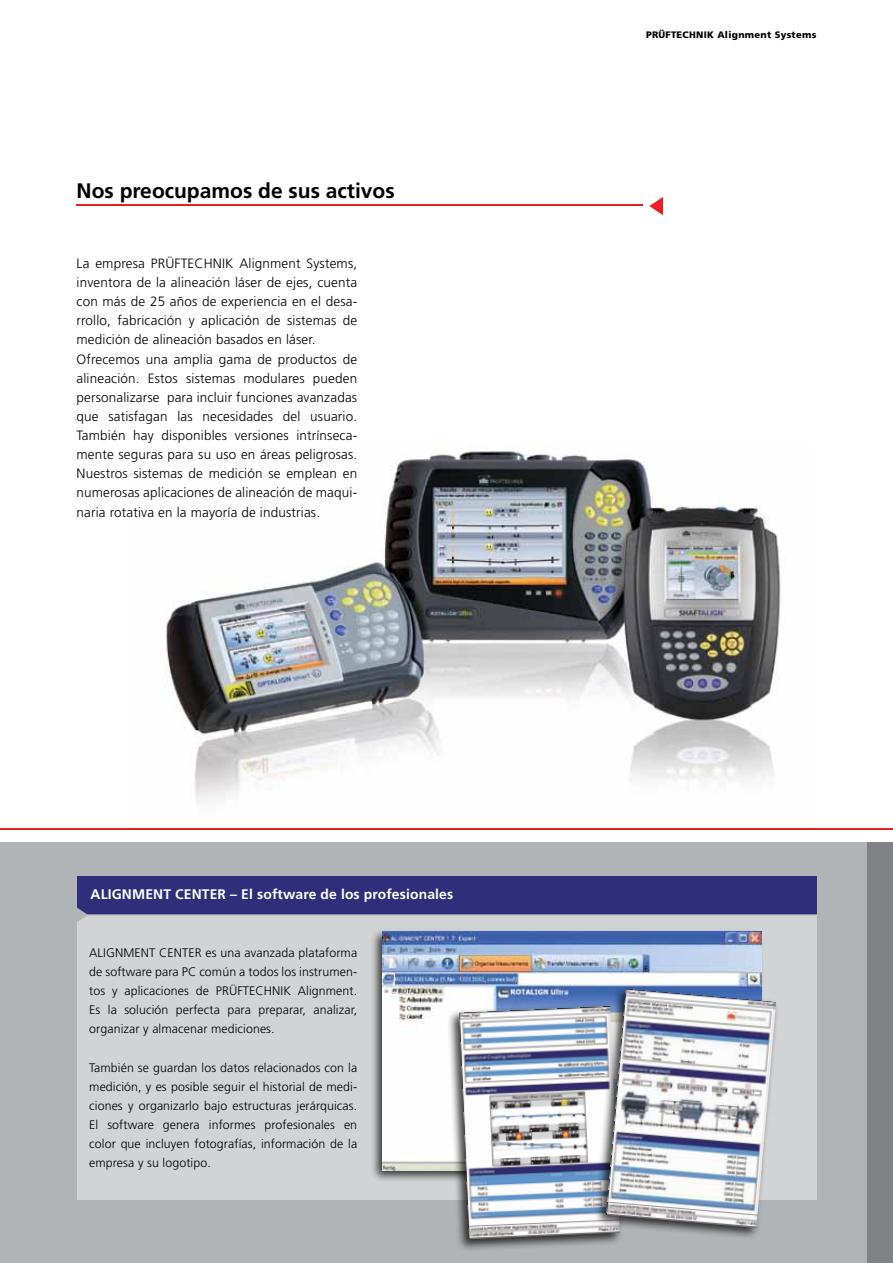
<style>
.page{position:relative;width:893px;height:1263px;background:#fff}
.page>*{position:absolute;margin:0;border:0;box-sizing:border-box;transform-origin:0 0}
.t1{font:700 21px "Frutiger";color:#000}
.t2{font:700 13.8px "Frutiger";letter-spacing:.01em;color:#fff}
.t3{font:300 13.5px/19.2px "Frutiger";letter-spacing:.01em;color:#000}
.t4{font:300 12.3px/19.2px "Frutiger";letter-spacing:.01em;color:#000;text-align:justify}
.t5{font:900 9.3px "Frutiger";letter-spacing:.03em;color:#000}
</style>
<div class="page">
<img style="left:131px;top:451px;width:682px;height:378px">
<div style="left:0;top:842px;width:893px;height:421px;background:#b1b4b6"></div>
<div style="left:77px;top:876px;width:740px;height:46px;background:#2f2e7b"></div>
<div style="left:77px;top:915px;width:740px;height:285px;background:#d1d3d4"></div>
<hr style="left:78px;top:914px;width:739px;height:1px;background:#b1b4b6">
<svg style="left:77px;top:908px;width:11px;height:14px"></svg>
<hr style="left:77px;top:205px;width:566px;height:1px;background:#ed1d24">
<svg style="left:649px;top:197px;width:14px;height:18px"></svg>
<hr style="left:0;top:829px;width:893px;height:1px;background:#ed1d24">
<div style="left:867px;top:842px;width:26px;height:421px;background:#808285"></div>
<div style="left:370px;top:928px;width:394px;height:255px;background:#000;opacity:.75"></div>
<img style="left:382px;top:931px;width:379px;height:239px">
<div style="left:447px;top:1003px;width:176px;height:249px;background:#000;opacity:.75"></div>
<img style="left:459px;top:1006px;width:135px;height:233px">
<div style="left:594px;top:986px;width:185px;height:254px;background:#000;opacity:.75"></div>
<img style="left:606px;top:989px;width:170px;height:239px">
<h1 class="t1" style="left:77px;top:178px;width:320px">Nos preocupamos de sus activos</h1>
<p class="t3" style="left:77px;top:254px;width:282px">La empresa PRÜFTECHNIK Alignment Systems, inventora de la alineación láser de ejes, cuenta con más de 25 años de experiencia en el desa&shy;rrollo, fabricación y aplicación de sistemas de medición de alineación basados en láser.<br>Ofrecemos una amplia gama de productos de alineación. Estos sistemas modulares pueden personalizarse para incluir funciones avanzadas que satisfagan las necesidades del usuario.<br>También hay disponibles versiones intrínseca&shy;mente seguras para su uso en áreas peligrosas.<br>Nuestros sistemas de medición se emplean en numerosas aplicaciones de alineación de maqui&shy;naria rotativa en la mayoría de industrias.</p>
<p class="t2" style="left:91px;top:886px;width:364px">ALIGNMENT CENTER – El software de los profesionales</p>
<p class="t4" style="left:89px;top:943px;width:269px">ALIGNMENT CENTER es una avanzada plataforma de software para PC común a todos los instrumen&shy;tos y aplicaciones de PRÜFTECHNIK Alignment.<br>Es la solución perfecta para preparar, analizar, organizar y almacenar mediciones.</p>
<p class="t4" style="left:89px;top:1058px;width:269px">También se guardan los datos relacionados con la medición, y es posible seguir el historial de medi&shy;ciones y organizarlo bajo estructuras jerárquicas.<br>El software genera informes profesionales en color que incluyen fotografías, información de la empresa y su logotipo.</p>
<p class="t5" style="left:646px;top:29px;width:172px">PRÜFTECHNIK Alignment Systems</p>
</div>
